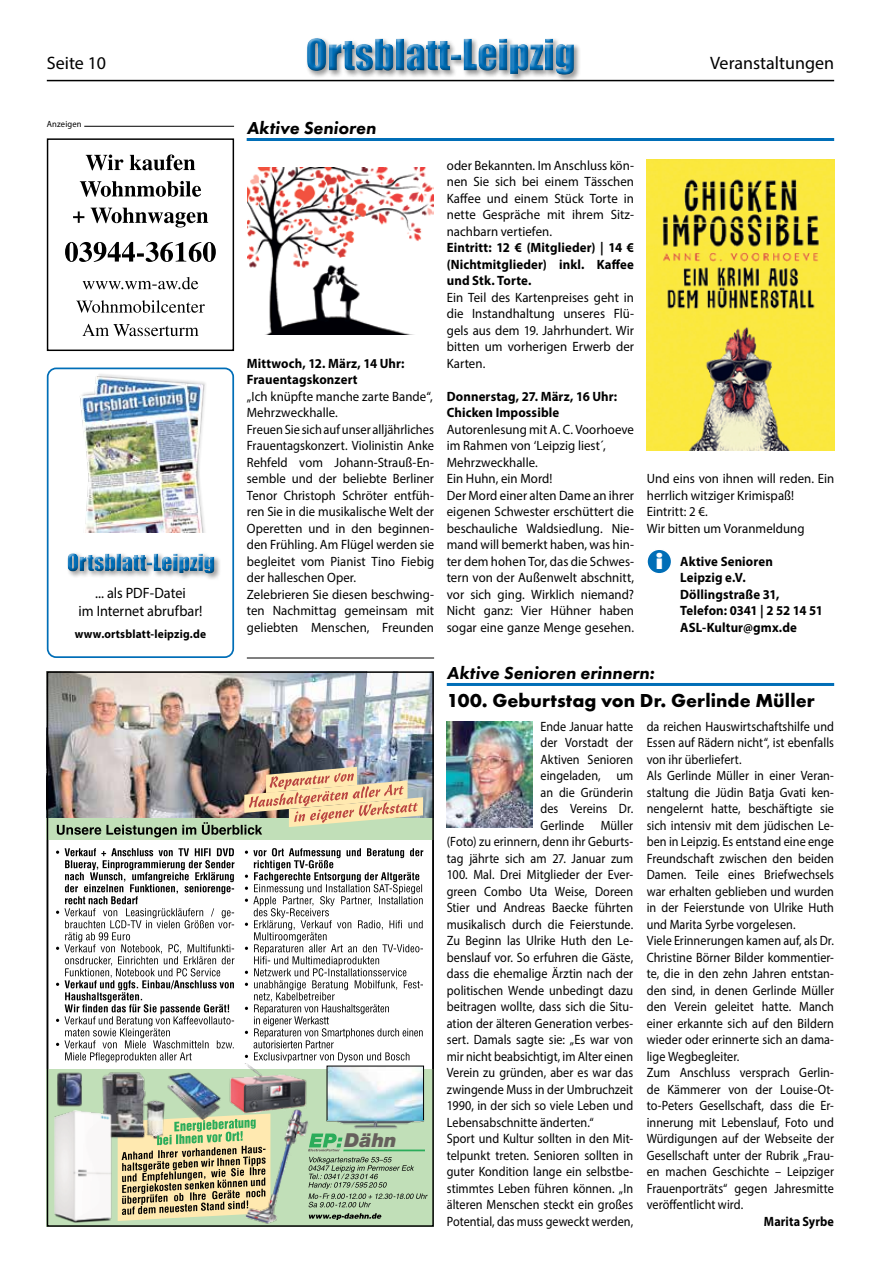
<style>
.page{position:relative;width:881px;height:1263px;background:#fff}
.page>*{position:absolute;margin:0;border:0;box-sizing:border-box;transform-origin:0 0}
.t1{font:700 19.5px "Futura PT";letter-spacing:.005em;color:#000}
.t2{font:italic 900 19.2px "Helvetica Neue LT";color:#66605c}
.t3{font:italic 800 18px "Futura PT";color:#000}
.t4{font:18px "Myriad Pro";color:#000}
.t5{font:15px/18px "Myriad Pro";color:#000;text-align:center;scale:.95 1}
.t6{font:13.5px/16.5px "Myriad Pro";letter-spacing:.005em;color:#000;scale:.9 1}
.t7{font:13.5px/16.5px "Myriad Pro";letter-spacing:.005em;color:#000;scale:.95 1}
.t8{font:700 13.5px/16.5px "Myriad Pro";letter-spacing:.01em;color:#000;scale:.95 1}
.t9{font:700 13.5px "Myriad Pro";letter-spacing:.01em;color:#000;scale:.9 1}
.t10{font:700 12px "Myriad Pro";letter-spacing:.015em;color:#000;scale:.95 1}
.t11{font:9px "Myriad Pro";letter-spacing:.02em;color:#000;scale:.95 1}
.t12{font:900 2.85px "Helvetica Neue LT";color:#000}
.s1{font-family:"Futura PT";font-weight:800;font-size:22.5px;color:#fff}
</style>
<div class="page">
<div style="left:305px;top:36px;width:276px;height:46px;background:#000;opacity:.4"></div>
<div style="left:305px;top:37px;width:270px;height:39px;background:#000;opacity:.5"></div>
<hr style="left:47px;top:80px;width:786px;height:1px;background:#000">
<img style="left:50px;top:671px;width:384px;height:147px">
<div style="left:47px;top:1069px;width:387px;height:158px;background:#c1dfb8"></div>
<div style="left:47px;top:818px;width:387px;height:21px;background:#c1dfb8"></div>
<svg style="left:56px;top:848px;width:178px;height:214px"></svg>
<svg style="left:245px;top:848px;width:178px;height:214px"></svg>
<div style="left:47px;top:671px;width:386px;height:556px;border:2px solid #000"></div>
<svg style="left:319px;top:1133px;width:23px;height:18px"></svg>
<hr style="left:343px;top:1149px;width:81px;height:2px;background:#2bac5a">
<svg style="left:319px;top:1213px;width:62px;height:7px"></svg>
<svg style="left:319px;top:1157px;width:108px;height:50px"></svg>
<img style="left:327px;top:1068px;width:96px;height:67px">
<img style="left:57px;top:1072px;width:25px;height:35px">
<img style="left:229px;top:1063px;width:78px;height:42px">
<img style="left:167px;top:1072px;width:54px;height:41px">
<img style="left:102px;top:1072px;width:63px;height:71px">
<img style="left:54px;top:1111px;width:61px;height:111px">
<img style="left:234px;top:1096px;width:85px;height:130px">
<svg style="left:118px;top:1113px;width:152px;height:108px;background:#bcb68a"></svg>
<img style="left:57px;top:767px;width:366px;height:70px">
<div style="left:47px;top:138px;width:187px;height:213px;border:1px solid #000"></div>
<svg style="left:82px;top:324px;width:117px;height:12px"></svg>
<svg style="left:76px;top:300px;width:129px;height:13px"></svg>
<svg style="left:83px;top:277px;width:115px;height:12px"></svg>
<svg style="left:65px;top:242px;width:151px;height:20px"></svg>
<svg style="left:73px;top:208px;width:135px;height:19px"></svg>
<svg style="left:80px;top:181px;width:121px;height:16px"></svg>
<svg style="left:86px;top:154px;width:109px;height:16px"></svg>
<hr style="left:247px;top:658px;width:187px;height:1px;background:#000">
<img style="left:80px;top:374px;width:126px;height:158px">
<div style="left:47px;top:368px;width:187px;height:290px;border:2px solid #006eb7;border-radius:9px"></div>
<hr style="left:84px;top:126px;width:150px;height:1px;background:#000">
<div style="left:66px;top:552px;width:155px;height:29px;background:#000;opacity:.4"></div>
<div style="left:65px;top:552px;width:150px;height:23px;background:#000;opacity:.5"></div>
<hr style="left:246px;top:138px;width:587px;height:3px;background:#006eb7">
<img style="left:247px;top:167px;width:186px;height:168px">
<img style="left:646px;top:159px;width:187px;height:291px">
<div style="left:646px;top:549px;width:25px;height:25px;background:#006eb7;border-radius:50%"></div>
<div style="left:646px;top:548px;width:26px;height:26px;border:2px solid #fff;border-radius:50%"></div>
<hr style="left:446px;top:683px;width:387px;height:3px;background:#006eb7">
<img style="left:446px;top:721px;width:85px;height:107px">
<h3 class="t4" style="left:47px;top:52px;width:61px">Seite 10</h3>
<h3 class="t4" style="left:710px;top:52px;width:125px">Veranstaltungen</h3>
<p class="t11" style="left:47px;top:118px;width:38px">Anzeigen</p>
<p class="t5" style="left:78px;top:584px;width:132px">... als PDF-Datei<br>im Internet abrufbar!</p>
<p class="t10" style="left:75px;top:626px;width:140px">www.ortsblatt-leipzig.de</p>
<h3 class="t3" style="left:246px;top:117px;width:131px">Aktive Senioren</h3>
<p class="t8" style="left:247px;top:354px;width:167px">Mittwoch, 12. März, 14 Uhr:<br>Frauentagskonzert</p>
<p class="t7" style="left:247px;top:388px;width:198px">„Ich knüpfte manche zarte Bande“,<br>Mehrzweckhalle.<br>Freuen Sie sich auf unser alljährliches<br>Frauentagskonzert. Violinistin Anke<br>Rehfeld vom Johann-Strauß-En&shy;semble und der beliebte Berliner<br>Tenor Christoph Schröter entfüh&shy;ren Sie in die musikalische Welt der<br>Operetten und in den beginnen&shy;den Frühling. Am Flügel werden sie begleitet vom Pianist Tino Fiebig der halleschen Oper.<br>Zelebrieren Sie diesen beschwing&shy;ten Nachmittag gemeinsam mit geliebten Menschen, Freunden</p>
<h2 class="t2" style="left:344px;top:1128px;width:88px">DähnDähn</h2>
<p class="t7" style="left:446px;top:157px;width:198px;text-align:justify">oder Bekannten. Im Anschluss kön&shy;nen Sie sich bei einem Tässchen Kaffee und einem Stück Torte in nette Gespräche mit ihrem Sitz&shy;nachbarn vertiefen.</p>
<p class="t8" style="left:446px;top:239px;width:198px;text-align:justify">Eintritt: 12 € (Mitglieder) | 14 € (Nichtmitglieder) inkl. Kaffee und Stk. Torte.</p>
<p class="t7" style="left:446px;top:288px;width:198px;text-align:justify">Ein Teil des Kartenpreises geht in die Instandhaltung unseres Flü&shy;gels aus dem 19. Jahrhundert. Wir bitten um vorherigen Erwerb der Karten.</p>
<p class="t8" style="left:446px;top:387px;width:181px">Donnerstag, 27. März, 16 Uhr:<br>Chicken Impossible</p>
<p class="t7" style="left:446px;top:420px;width:198px">Autorenlesung mit A. C. Voorhoeve im Rahmen von ‘Leipzig liest´,<br>Mehrzweckhalle.<br>Ein Huhn, ein Mord!<br>Der Mord einer alten Dame an ihrer eigenen Schwester erschüttert die beschauliche Waldsiedlung. Nie&shy;mand will bemerkt haben, was hin&shy;ter dem hohen Tor, das die Schwes&shy;tern von der Außenwelt abschnitt, vor sich ging. Wirklich niemand?<br>Nicht ganz: Vier Hühner haben sogar eine ganze Menge gesehen.</p>
<p class="t7" style="left:646px;top:470px;width:198px">Und eins von ihnen will reden. Ein herrlich witziger Krimispaß!<br>Eintritt: 2 €.<br>Wir bitten um Voranmeldung</p>
<p class="t8" style="left:680px;top:552px;width:151px;text-indent:-25px"><span class="s1">i</span> Aktive Senioren<br>Leipzig e.V.<br>Döllingstraße 31,<br>Telefon: 0341 | 2 52 14 51<br>ASL-Kultur@gmx.de</p>
<h3 class="t3" style="left:446px;top:661px;width:209px">Aktive Senioren erinnern:</h3>
<h1 class="t1" style="left:446px;top:688px;width:369px">100. Geburtstag von Dr. Gerlinde Müller</h1>
<p class="t6" style="left:540px;top:718px;width:104px">Ende Januar hatte</p>
<p class="t6" style="left:540px;top:734px;width:104px">der Vorstadt der</p>
<p class="t6" style="left:540px;top:751px;width:104px">Aktiven Senioren</p>
<p class="t6" style="left:540px;top:767px;width:104px">eingeladen, um</p>
<p class="t6" style="left:540px;top:783px;width:104px">an die Gründerin</p>
<p class="t6" style="left:540px;top:800px;width:104px">des Vereins Dr.</p>
<p class="t6" style="left:540px;top:816px;width:104px">Gerlinde Müller</p>
<p class="t6" style="left:446px;top:833px;width:208px">(Foto) zu erinnern, denn ihr Geburts-</p>
<p class="t6" style="left:446px;top:850px;width:208px">tag jährte sich am 27. Januar zum</p>
<p class="t6" style="left:446px;top:866px;width:208px">100. Mal. Drei Mitglieder der Ever-</p>
<p class="t6" style="left:446px;top:883px;width:208px">green Combo Uta Weise, Doreen</p>
<p class="t6" style="left:446px;top:899px;width:208px">Stier und Andreas Baecke führten</p>
<p class="t6" style="left:446px;top:916px;width:208px">musikalisch durch die Feierstunde.</p>
<p class="t6" style="left:446px;top:932px;width:208px">Zu Beginn las Ulrike Huth den Le-</p>
<p class="t6" style="left:446px;top:949px;width:208px">benslauf vor. So erfuhren die Gäste,</p>
<p class="t6" style="left:446px;top:965px;width:208px">dass die ehemalige Ärztin nach der</p>
<p class="t6" style="left:446px;top:982px;width:208px">politischen Wende unbedingt dazu</p>
<p class="t6" style="left:446px;top:998px;width:208px">beitragen wollte, dass sich die Situ-</p>
<p class="t6" style="left:446px;top:1015px;width:208px">ation der älteren Generation verbes-</p>
<p class="t6" style="left:446px;top:1031px;width:208px">sert. Damals sagte sie: „Es war von</p>
<p class="t6" style="left:446px;top:1048px;width:208px">mir nicht beabsichtigt, im Alter einen</p>
<p class="t6" style="left:446px;top:1064px;width:208px">Verein zu gründen, aber es war das</p>
<p class="t6" style="left:446px;top:1081px;width:208px">zwingende Muss in der Umbruchzeit</p>
<p class="t6" style="left:446px;top:1097px;width:208px">1990, in der sich so viele Leben und</p>
<p class="t6" style="left:446px;top:1113px;width:165px">Lebensabschnitte änderten.“</p>
<p class="t6" style="left:446px;top:1130px;width:208px">Sport und Kultur sollten in den Mit-</p>
<p class="t6" style="left:446px;top:1147px;width:208px">telpunkt treten. Senioren sollten in</p>
<p class="t6" style="left:446px;top:1163px;width:208px">guter Kondition lange ein selbstbe-</p>
<p class="t6" style="left:446px;top:1180px;width:208px">stimmtes Leben führen können. „In</p>
<p class="t6" style="left:446px;top:1196px;width:208px">älteren Menschen steckt ein großes</p>
<p class="t6" style="left:446px;top:1213px;width:208px">Potential, das muss geweckt werden,</p>
<p class="t12" style="left:517px;top:1173px;width:13px">Meister</p>
<p class="t6" style="left:646px;top:718px;width:209px">da reichen Hauswirtschaftshilfe und Essen auf Rädern nicht“, ist ebenfalls von ihr überliefert.<br>Als Gerlinde Müller in einer Veran&shy;staltung die Jüdin Batja Gvati ken&shy;nengelernt hatte, beschäftigte sie sich intensiv mit dem jüdischen Le&shy;ben in Leipzig. Es entstand eine enge Freundschaft zwischen den beiden Damen. Teile eines Briefwechsels war erhalten geblieben und wurden in der Feierstunde von Ulrike Huth und Marita Syrbe vorgelesen.<br>Viele Erinnerungen kamen auf, als Dr.<br>Christine Börner Bilder kommentier&shy;te, die in den zehn Jahren entstan&shy;den sind, in denen Gerlinde Müller den Verein geleitet hatte. Manch einer erkannte sich auf den Bildern wieder oder erinnerte sich an dama&shy;lige Wegbegleiter.<br>Zum Anschluss versprach Gerlin&shy;de Kämmerer von der Louise-Ot&shy;to-Peters Gesellschaft, dass die Er&shy;innerung mit Lebenslauf, Foto und Würdigungen auf der Webseite der Gesellschaft unter der Rubrik „Frau&shy;en machen Geschichte – Leipziger Frauenporträts“ gegen Jahresmitte veröffentlicht wird.</p>
<p class="t9" style="left:763px;top:1212px;width:79px">Marita Syrbe</p>
</div>
